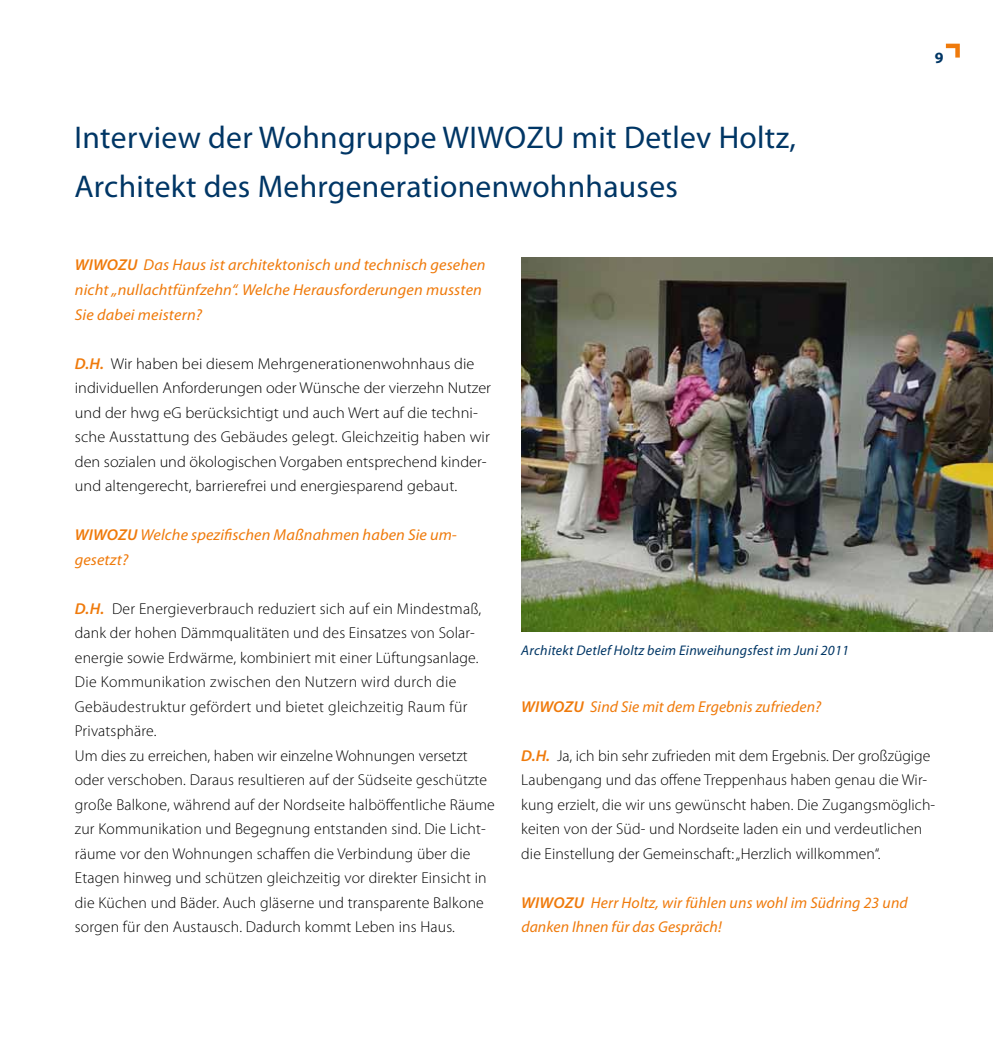
<style>
.page{position:relative;width:993px;height:1042px;background:#fff}
.page>*{position:absolute;margin:0;border:0;box-sizing:border-box;transform-origin:0 0}
.t1{font:31.5px/49px "Myriad Pro";letter-spacing:.01em;color:#003665}
.t2{font:300 15.75px/24.5px "Myriad Pro";letter-spacing:.01em;color:#000}
.t3{font:italic 15.75px/24.5px "Myriad Pro";letter-spacing:.01em;color:#ef7a0b}
.t4{font:700 15.75px "Myriad Pro";color:#003665}
.t5{font:italic 14px "Myriad Pro";letter-spacing:.015em;color:#003665}
.s1{font-weight:600}
.s2{font-weight:600;font-style:italic;color:#ef7a0b}
</style>
<div class="page">
<svg style="left:945px;top:44px;width:14px;height:14px"></svg>
<img style="left:521px;top:258px;width:471px;height:373px">
<h1 class="t1" style="left:74px;top:112px;width:722px">Interview der Wohngruppe WIWOZU mit Detlev Holtz,<br>Architekt des Mehrgenerationenwohnhauses</h1>
<p class="t4" style="left:934px;top:48px;width:10px">9</p>
<p class="t3" style="left:75px;top:253px;width:412px"><span class="s1">WIWOZU</span> Das Haus ist architektonisch und technisch gesehen nicht „nullachtfünfzehn“. Welche Herausforderungen mussten<br>Sie dabei meistern?</p>
<p class="t2" style="left:75px;top:351px;width:417px"><span class="s2">D.H.</span> Wir haben bei diesem Mehrgenerationenwohnhaus die individuellen Anforderungen oder Wünsche der vierzehn Nutzer und der hwg eG berücksichtigt und auch Wert auf die techni&shy;sche Ausstattung des Gebäudes gelegt. Gleichzeitig haben wir den sozialen und ökologischen Vorgaben entsprechend kinder&shy;und altengerecht, barrierefrei und energiesparend gebaut.</p>
<p class="t3" style="left:75px;top:522px;width:383px"><span class="s1">WIWOZU</span> Welche spezifischen Maßnahmen haben Sie um&shy;gesetzt?</p>
<p class="t2" style="left:75px;top:596px;width:421px"><span class="s2">D.H.</span> Der Energieverbrauch reduziert sich auf ein Mindestmaß, dank der hohen Dämmqualitäten und des Einsatzes von Solar&shy;energie sowie Erdwärme, kombiniert mit einer Lüftungsanlage.<br>Die Kommunikation zwischen den Nutzern wird durch die Gebäudestruktur gefördert und bietet gleichzeitig Raum für Privatsphäre.<br>Um dies zu erreichen, haben wir einzelne Wohnungen versetzt oder verschoben. Daraus resultieren auf der Südseite geschützte große Balkone, während auf der Nordseite halböffentliche Räume zur Kommunikation und Begegnung entstanden sind. Die Licht&shy;räume vor den Wohnungen schaffen die Verbindung über die Etagen hinweg und schützen gleichzeitig vor direkter Einsicht in die Küchen und Bäder. Auch gläserne und transparente Balkone sorgen für den Austausch. Dadurch kommt Leben ins Haus.</p>
<p class="t5" style="left:521px;top:642px;width:329px">Architekt Detlef Holtz beim Einweihungsfest im Juni 2011</p>
<p class="t3" style="left:521px;top:694px;width:301px"><span class="s1">WIWOZU</span> Sind Sie mit dem Ergebnis zufrieden?</p>
<p class="t2" style="left:521px;top:743px;width:415px"><span class="s2">D.H.</span> Ja, ich bin sehr zufrieden mit dem Ergebnis. Der großzügige Laubengang und das offene Treppenhaus haben genau die Wir&shy;kung erzielt, die wir uns gewünscht haben. Die Zugangsmöglich&shy;keiten von der Süd- und Nordseite laden ein und verdeutlichen die Einstellung der Gemeinschaft: „Herzlich willkommen“.</p>
<p class="t3" style="left:521px;top:890px;width:388px"><span class="s1">WIWOZU</span> Herr Holtz, wir fühlen uns wohl im Südring 23 und danken Ihnen für das Gespräch!</p>
</div>
